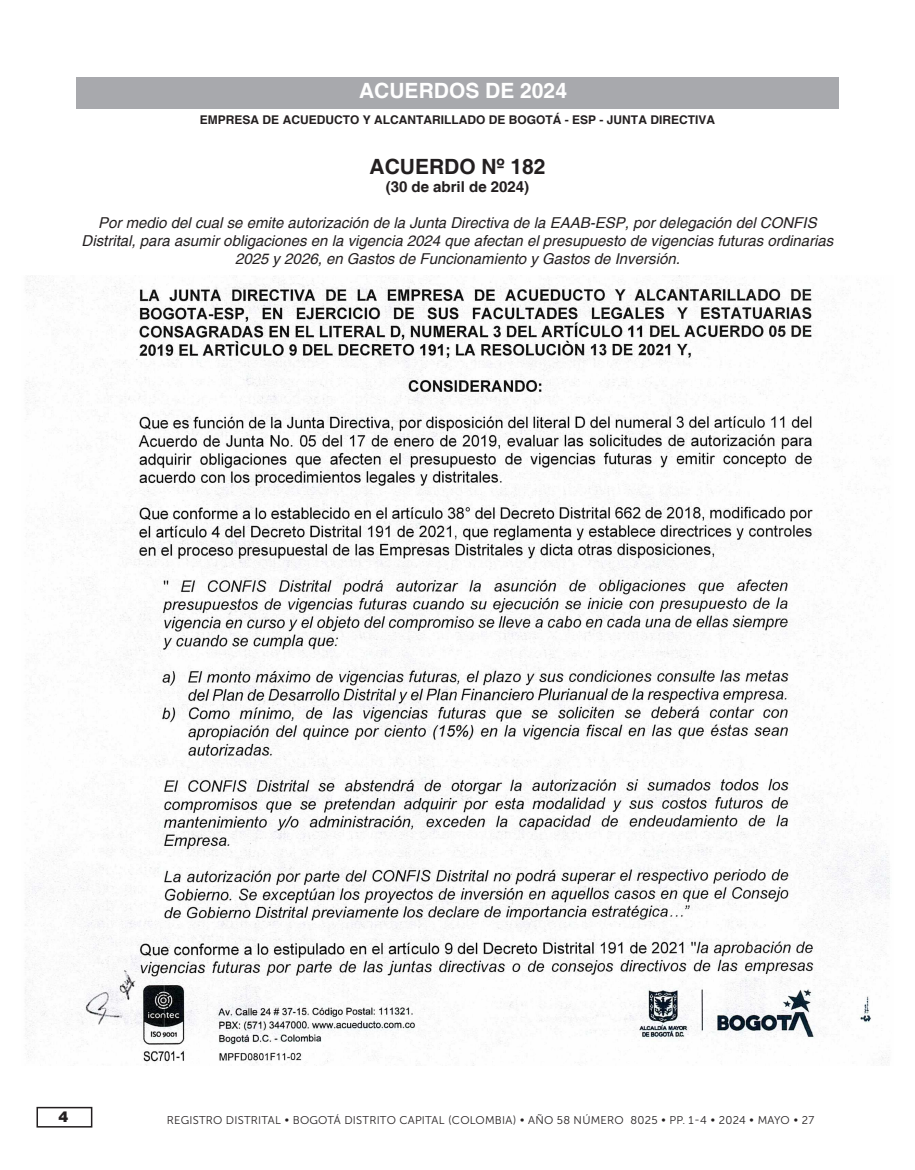
<style>
.page{position:relative;width:915px;height:1170px;background:#fff}
.page>*{position:absolute;margin:0;border:0;box-sizing:border-box;transform-origin:0 0}
.t1{font:700 21px "Helvetica";color:#fff}
.t2{font:700 21px "Helvetica";color:#231f20}
.t3{font:italic 15px/18px "Helvetica";color:#231f20;text-align:center}
.t4{font:700 15px "Helvetica";color:#231f20}
.t5{font:900 15px "Swiss 721 BT";color:#231f20}
.t6{font:700 12px "Helvetica";color:#231f20}
.t7{font:11.25px "Museo Sans 300";letter-spacing:.02em;color:#231f20}
</style>
<div class="page">
<div style="left:76px;top:77px;width:762px;height:31px;background:#a8a9ad"></div>
<img style="left:25px;top:275px;width:865px;height:790px">
<div style="left:36px;top:1106px;width:56px;height:21px;border:2px solid #231f20"></div>
<h1 class="t1" style="left:359px;top:78px;width:209px">ACUERDOS DE 2024</h1>
<p class="t6" style="left:200px;top:112px;width:516px">EMPRESA DE ACUEDUCTO Y ALCANTARILLADO DE BOGOTÁ - ESP - JUNTA DIRECTIVA</p>
<h1 class="t2" style="left:369px;top:154px;width:177px">ACUERDO Nº 182</h1>
<p class="t4" style="left:385px;top:178px;width:145px">(30 de abril de 2024)</p>
<p class="t3" style="left:81px;top:214px;width:753px">Por medio del cual se emite autorización de la Junta Directiva de la EAAB-ESP, por delegación del CONFIS<br>Distrital, para asumir obligaciones en la vigencia 2024 que afectan el presupuesto de vigencias futuras ordinarias<br>2025 y 2026, en Gastos de Funcionamiento y Gastos de Inversión.</p>
<p class="t5" style="left:58px;top:1107px;width:11px">4</p>
<p class="t7" style="left:167px;top:1113px;width:648px">REGISTRO DISTRITAL • BOGOTÁ DISTRITO CAPITAL (COLOMBIA) • AÑO 58 NÚMERO 8025 • PP. 1-4 • 2024 • MAYO • 27</p>
</div>
